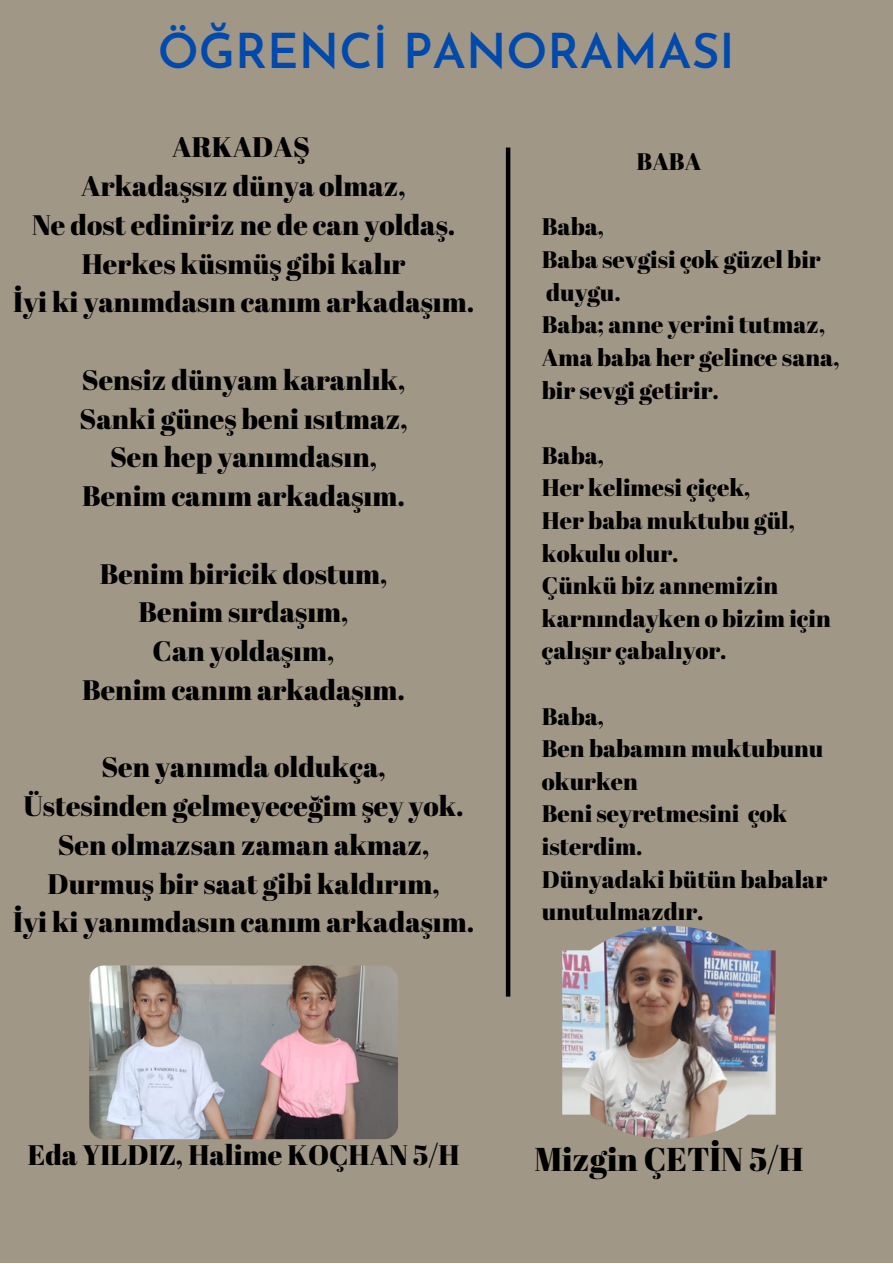
<style>
.page{position:relative;width:893px;height:1264px;background:#fff}
.page>*{position:absolute;margin:0;border:0;box-sizing:border-box;transform-origin:0 0}
.t1{font:600 48px "Josefin Sans";color:#004aad}
.t2{font:33px "Abril Fatface";color:#000}
.t3{font:28.2px "Abril Fatface";color:#000}
.t4{font:23.85px/32.5px "Abril Fatface";color:#000}
</style>
<div class="page">
<div style="left:0;top:0;width:892px;height:1262px;background:#a19787"></div>
<hr style="left:506px;top:147px;width:4px;height:849px;background:#000">
<img style="left:89px;top:965px;width:309px;height:174px;border-radius:14px">
<img style="left:590px;top:925px;width:158px;height:214px">
<p class="t1" style="left:158px;top:32px;width:578px">ÖĞRENCİ PANORAMASI</p>
<p class="t3" style="left:172px;top:128px;width:139px">ARKADAŞ</p>
<p class="t3" style="left:81px;top:166px;width:326px">Arkadaşsız dünya olmaz,</p>
<p class="t3" style="left:32px;top:205px;width:424px">Ne dost ediniriz ne de can yoldaş.</p>
<p class="t3" style="left:82px;top:244px;width:325px">Herkes küsmüş gibi kalır</p>
<p class="t3" style="left:13px;top:282px;width:462px">İyi ki yanımdasın canım arkadaşım.</p>
<p class="t3" style="left:82px;top:360px;width:325px">Sensiz dünyam karanlık,</p>
<p class="t3" style="left:79px;top:399px;width:330px">Sanki güneş beni ısıtmaz,</p>
<p class="t3" style="left:110px;top:437px;width:268px">Sen hep yanımdasın,</p>
<p class="t3" style="left:82px;top:476px;width:324px">Benim canım arkadaşım.</p>
<p class="t3" style="left:100px;top:554px;width:289px">Benim biricik dostum,</p>
<p class="t3" style="left:139px;top:592px;width:211px">Benim sırdaşım,</p>
<p class="t3" style="left:153px;top:631px;width:183px">Can yoldaşım,</p>
<p class="t3" style="left:82px;top:670px;width:324px">Benim canım arkadaşım.</p>
<p class="t3" style="left:101px;top:747px;width:286px">Sen yanımda oldukça,</p>
<p class="t3" style="left:24px;top:786px;width:441px">Üstesinden gelmeyeceğim şey yok.</p>
<p class="t3" style="left:58px;top:825px;width:373px">Sen olmazsan zaman akmaz,</p>
<p class="t3" style="left:48px;top:863px;width:393px">Durmuş bir saat gibi kaldırım,</p>
<p class="t3" style="left:13px;top:902px;width:462px">İyi ki yanımdasın canım arkadaşım.</p>
<p class="t4" style="left:636px;top:145px;width:66px">BABA</p>
<p class="t4" style="left:542px;top:210px;width:64px">Baba,</p>
<p class="t4" style="left:542px;top:243px;width:280px">Baba sevgisi çok güzel bir duygu.</p>
<p class="t4" style="left:542px;top:308px;width:285px">Baba; anne yerini tutmaz,</p>
<p class="t4" style="left:542px;top:340px;width:299px">Ama baba her gelince sana, bir sevgi getirir.</p>
<p class="t4" style="left:542px;top:438px;width:64px">Baba,</p>
<p class="t4" style="left:542px;top:471px;width:210px">Her kelimesi çiçek,</p>
<p class="t4" style="left:542px;top:503px;width:254px">Her baba muktubu gül, kokulu olur.</p>
<p class="t4" style="left:542px;top:568px;width:290px">Çünkü biz annemizin karnındayken o bizim için çalışır çabalıyor.</p>
<p class="t4" style="left:542px;top:699px;width:64px">Baba,</p>
<p class="t4" style="left:542px;top:731px;width:283px">Ben babamın muktubunu okurken</p>
<p class="t4" style="left:542px;top:797px;width:247px">Beni seyretmesini çok isterdim.</p>
<p class="t4" style="left:542px;top:862px;width:287px">Dünyadaki bütün babalar unutulmazdır.</p>
<p class="t3" style="left:28px;top:1134px;width:433px">Eda YILDIZ, Halime KOÇHAN 5/H</p>
<p class="t2" style="left:534px;top:1135px;width:270px">Mizgin ÇETİN 5/H</p>
</div>
